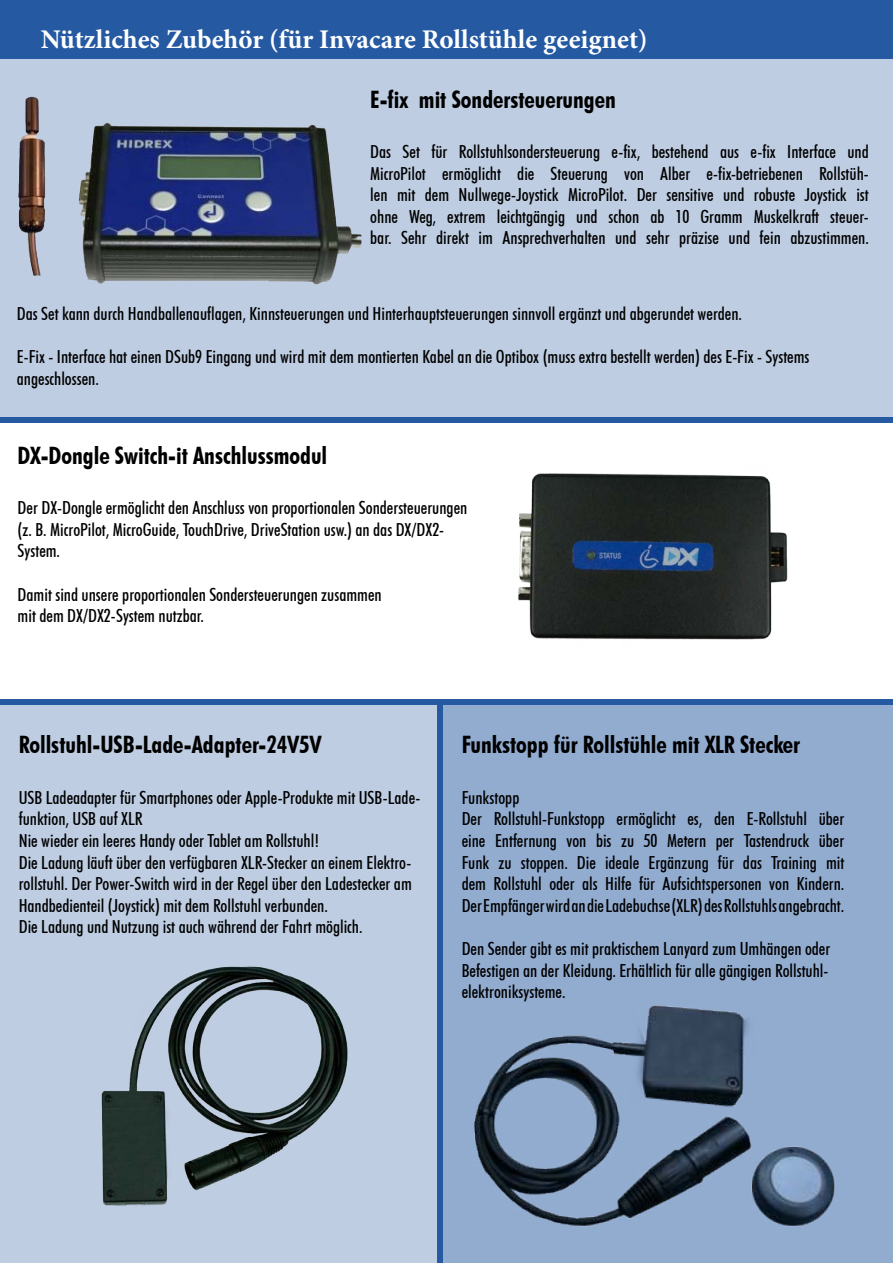
<style>
.page{position:relative;width:893px;height:1263px;background:#fff}
.page>*{position:absolute;margin:0;border:0;box-sizing:border-box;transform-origin:0 0}
.t1{font:700 27px "Minion Pro";color:#fff}
.t2{font:700 condensed 24px "Futura BT";color:#000}
.t3{font:500 condensed 18px/21.6px "Futura BT";color:#000}
</style>
<div class="page">
<div style="left:0;top:0;width:893px;height:417px;background:#becde2"></div>
<div style="left:0;top:705px;width:437px;height:558px;background:#becde2"></div>
<div style="left:443px;top:705px;width:450px;height:558px;background:#92acd0"></div>
<img style="left:18px;top:96px;width:344px;height:189px">
<div style="left:0;top:0;width:893px;height:59px;background:#2559a1"></div>
<div style="left:0;top:699px;width:893px;height:6px;background:#2559a1"></div>
<div style="left:437px;top:699px;width:6px;height:564px;background:#2559a1"></div>
<div style="left:0;top:417px;width:893px;height:5px;background:#2559a1"></div>
<img style="left:101px;top:966px;width:247px;height:240px">
<img style="left:473px;top:1005px;width:362px;height:221px">
<img style="left:518px;top:473px;width:270px;height:167px">
<h1 class="t1" style="left:41px;top:20px;width:608px">Nützliches Zubehör (für Invacare Rollstühle geeignet)</h1>
<h2 class="t2" style="left:370px;top:84px;width:247px">E-fix mit Sondersteuerungen</h2>
<p class="t3" style="left:370px;top:141px;width:500px;text-align:justify">Das Set für Rollstuhlsondersteuerung e-fix, bestehend aus e-fix Interface und MicroPilot ermöglicht die Steuerung von Alber e-fix-betriebenen Rollstüh&shy;len mit dem Nullwege-Joystick MicroPilot. Der sensitive und robuste Joystick ist ohne Weg, extrem leichtgängig und schon ab 10 Gramm Muskelkraft steuer&shy;bar. Sehr direkt im Ansprechverhalten und sehr präzise und fein abzustimmen.</p>
<p class="t3" style="left:17px;top:303px;width:727px">Das Set kann durch Handballenauflagen, Kinnsteuerungen und Hinterhauptsteuerungen sinnvoll ergänzt und abgerundet werden.</p>
<p class="t3" style="left:17px;top:346px;width:794px">E-Fix - Interface hat einen DSub9 Eingang und wird mit dem montierten Kabel an die Optibox (muss extra bestellt werden) des E-Fix - Systems angeschlossen.</p>
<h2 class="t2" style="left:18px;top:441px;width:311px">DX-Dongle Switch-it Anschlussmodul</h2>
<p class="t3" style="left:18px;top:497px;width:451px">Der DX-Dongle ermöglicht den Anschluss von proportionalen Sondersteuerungen (z. B. MicroPilot, MicroGuide, TouchDrive, DriveStation usw.) an das DX/DX2-<br>System.</p>
<p class="t3" style="left:18px;top:583px;width:366px">Damit sind unsere proportionalen Sondersteuerungen zusammen mit dem DX/DX2-System nutzbar.</p>
<h2 class="t2" style="left:19px;top:730px;width:304px">Rollstuhl-USB-Lade-Adapter-24V5V</h2>
<p class="t3" style="left:19px;top:786px;width:403px">USB Ladeadapter für Smartphones oder Apple-Produkte mit USB-Lade&shy;funktion, USB auf XLR<br>Nie wieder ein leeres Handy oder Tablet am Rollstuhl!<br>Die Ladung läuft über den verfügbaren XLR-Stecker an einem Elektro&shy;rollstuhl. Der Power-Switch wird in der Regel über den Ladestecker am Handbedienteil (Joystick) mit dem Rollstuhl verbunden.<br>Die Ladung und Nutzung ist auch während der Fahrt möglich.</p>
<h2 class="t2" style="left:462px;top:730px;width:340px">Funkstopp für Rollstühle mit XLR Stecker</h2>
<p class="t3" style="left:462px;top:786px;width:384px">Funkstopp<br>Der Rollstuhl-Funkstopp ermöglicht es, den E-Rollstuhl über eine Entfernung von bis zu 50 Metern per Tastendruck über Funk zu stoppen. Die ideale Ergänzung für das Training mit dem Rollstuhl oder als Hilfe für Aufsichtspersonen von Kindern.<br>Der Empfänger wird an die Ladebuchse (XLR) des Rollstuhls angebracht.</p>
<p class="t3" style="left:462px;top:938px;width:370px;text-align:justify">Den Sender gibt es mit praktischem Lanyard zum Umhängen oder Befestigen an der Kleidung. Erhältlich für alle gängigen Rollstuhl&shy;elektroniksysteme.</p>
</div>
